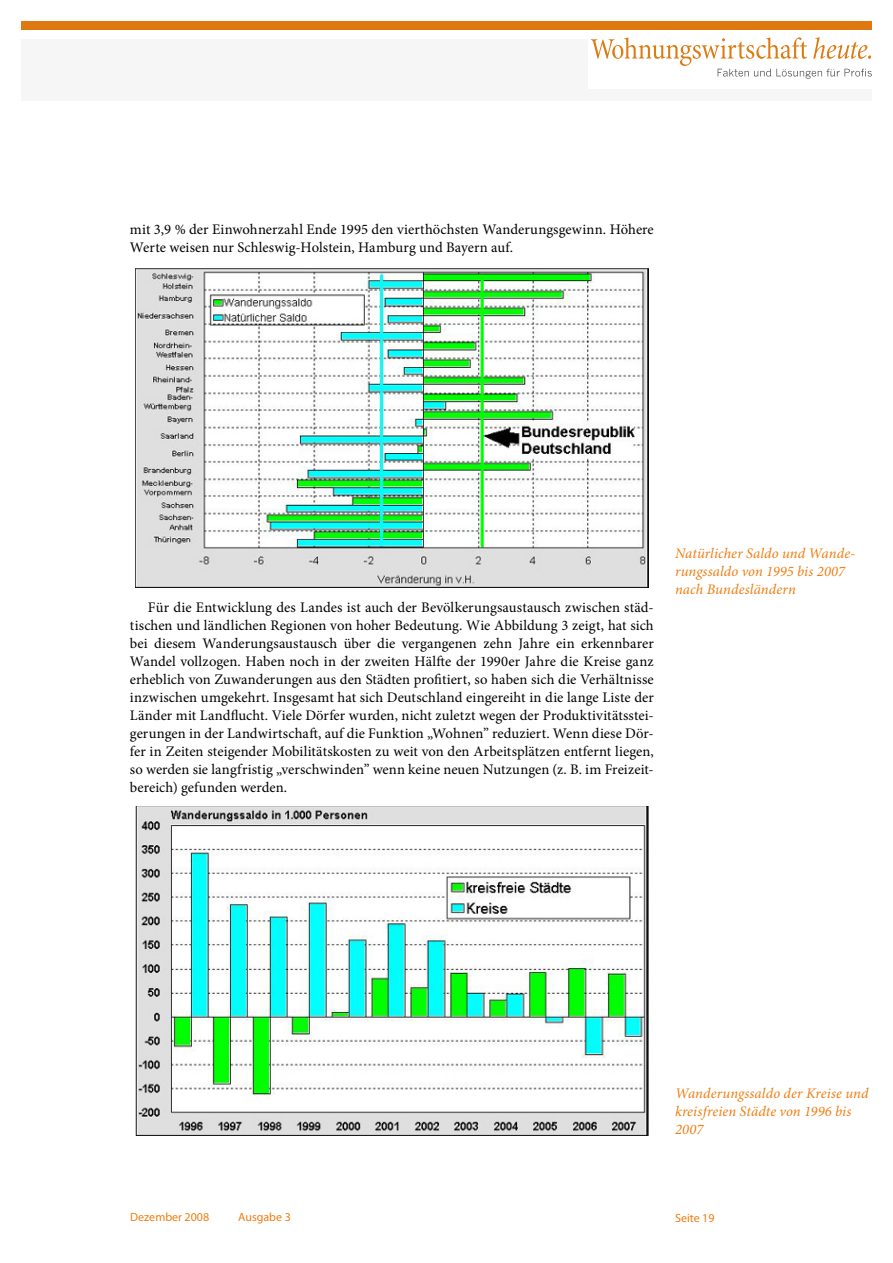
<style>
.page{position:relative;width:893px;height:1263px;background:#fff}
.page>*{position:absolute;margin:0;border:0;box-sizing:border-box;transform-origin:0 0}
.t1{font:14.7px/18px "Minion Pro";color:#000}
.t2{font:italic 14.7px/18px "Minion Pro";letter-spacing:.005em;color:#ee7d11}
.t3{font:12px "Myriad Pro";color:#ee7d11}
</style>
<div class="page">
<div style="left:21px;top:39px;width:851px;height:62px;background:#f6f6f6"></div>
<div style="left:21px;top:21px;width:851px;height:9px;background:#de780f"></div>
<div style="left:588px;top:34px;width:296px;height:55px;background:#fff"></div>
<svg style="left:591px;top:37px;width:281px;height:42px"></svg>
<img style="left:135px;top:269px;width:513px;height:319px">
<img style="left:136px;top:806px;width:512px;height:330px">
<p class="t1" style="left:130px;top:220px;width:525px">mit 3,9 % der Einwohnerzahl Ende 1995 den vierthöchsten Wanderungsgewinn. Höhere<br>Werte weisen nur Schleswig-Holstein, Hamburg und Bayern auf.</p>
<p class="t1" style="left:130px;top:598px;width:525px;text-align:justify;text-indent:18px">Für die Entwicklung des Landes ist auch der Bevölkerungsaustausch zwischen städ&shy;tischen und ländlichen Regionen von hoher Bedeutung. Wie Abbildung 3 zeigt, hat sich bei diesem Wanderungsaustausch über die vergangenen zehn Jahre ein erkennbarer Wandel vollzogen. Haben noch in der zweiten Hälfte der 1990er Jahre die Kreise ganz erheblich von Zuwanderungen aus den Städten profitiert, so haben sich die Verhältnisse inzwischen umgekehrt. Insgesamt hat sich Deutschland eingereiht in die lange Liste der Länder mit Landflucht. Viele Dörfer wurden, nicht zuletzt wegen der Produktivitätsstei&shy;gerungen in der Landwirtschaft, auf die Funktion „Wohnen” reduziert. Wenn diese Dör&shy;fer in Zeiten steigender Mobilitätskosten zu weit von den Arbeitsplätzen entfernt liegen, so werden sie langfristig „verschwinden” wenn keine neuen Nutzungen (z. B. im Freizeit&shy;bereich) gefunden werden.</p>
<p class="t2" style="left:675px;top:544px;width:182px">Natürlicher Saldo und Wande&shy;rungssaldo von 1995 bis 2007 nach Bundesländern</p>
<p class="t2" style="left:675px;top:1084px;width:195px">Wanderungssaldo der Kreise und kreisfreien Städte von 1996 bis<br>2007</p>
<p class="t3" style="left:130px;top:1209px;width:81px">Dezember 2008</p>
<p class="t3" style="left:238px;top:1209px;width:54px">Ausgabe 3</p>
<p class="t3" style="left:675px;top:1210px;width:41px">Seite 19</p>
</div>
